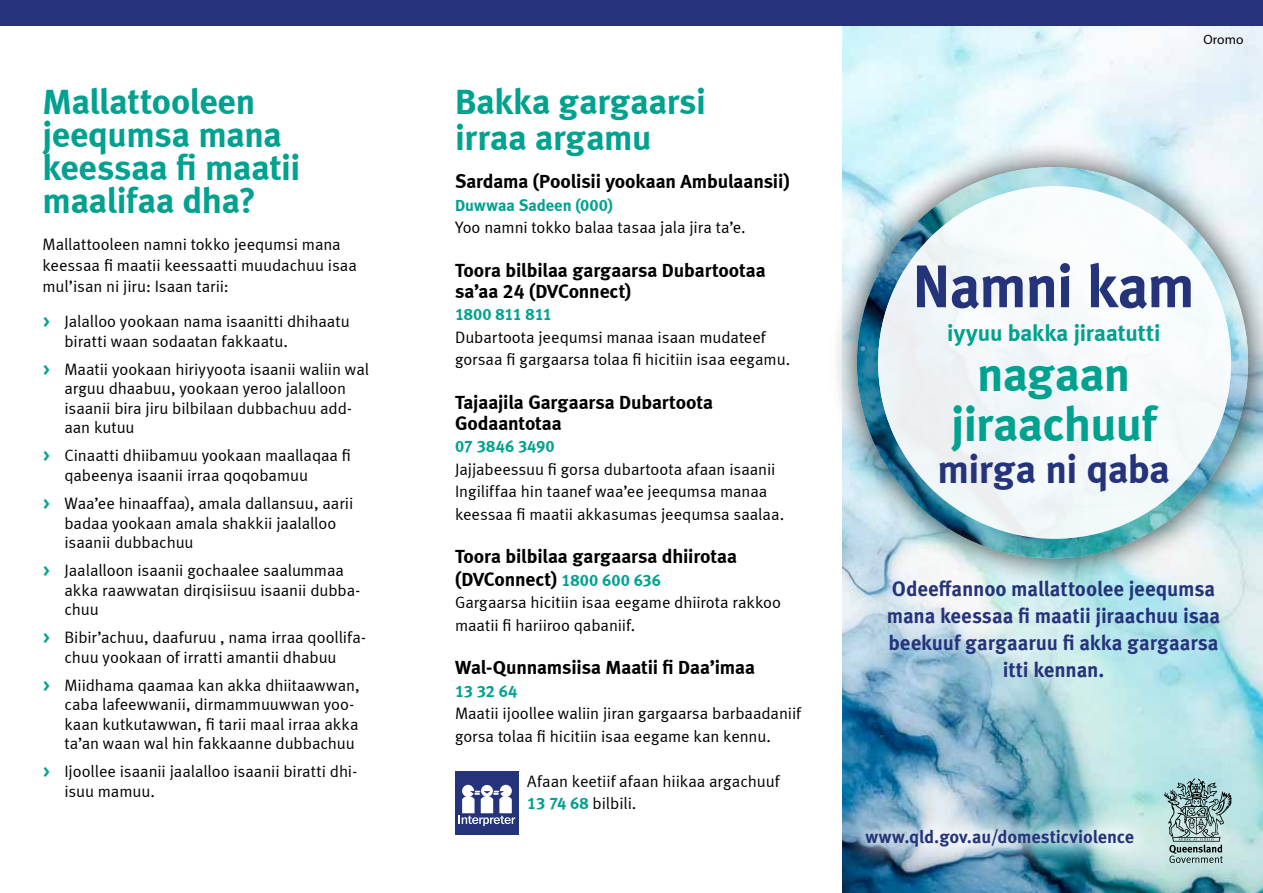
<style>
.page{position:relative;width:1263px;height:893px;background:#fff}
.page>*{position:absolute;margin:0;border:0;box-sizing:border-box;transform-origin:0 0}
.t1{font:60px "Meta Bold LF";letter-spacing:-.02em;color:#25347a}
.t2{font:48.75px/49.8px "Meta Bold LF";letter-spacing:-.015em;color:#00a18f;text-align:center}
.t3{font:40.05px "Meta Bold LF";letter-spacing:-.015em;color:#25347a}
.t4{font:36px/33px "Meta Bold LF";letter-spacing:-.01em;color:#00a18f}
.t5{font:23.25px "Meta Bold LF";letter-spacing:-.005em;color:#00a18f}
.t6{font:700 21px/27px "Meta OT";letter-spacing:-.01em;color:#25347a;text-align:center}
.t7{font:19.5px/21px "Meta Bold LF";letter-spacing:-.005em;color:#000}
.t8{font:700 18px "Meta OT";letter-spacing:-.01em;color:#25347a}
.t9{font:16.5px/19.5px "Meta Normal LF";letter-spacing:-.005em;color:#000}
.t10{font:16.5px "Meta Bold LF";letter-spacing:.005em;color:#00a18f}
.t11{font:16.5px "Meta Bold LF";letter-spacing:-.015em;color:#00a18f}
.t12{font:13.5px "Myriad Pro";letter-spacing:.005em;color:#000}
.s1{font-family:"Meta Bold LF";color:#00a18f}
.s2{font-size:16.5px;color:#00a18f}
</style>
<div class="page">
<img style="left:842px;top:26px;width:421px;height:867px">
<div style="left:829px;top:139px;width:434px;height:447px;background:#000;opacity:.75"></div>
<img style="left:857px;top:167px;width:391px;height:391px;border-radius:196px">
<div style="left:878px;top:186px;width:353px;height:353px;background:#f4f9fb;border-radius:50%"></div>
<div style="left:878px;top:269px;width:353px;height:178px;background:#f4f8fa"></div>
<div style="left:0;top:0;width:1263px;height:26px;background:#25347a"></div>
<img style="left:843px;top:806px;width:314px;height:63px">
<svg style="left:1164px;top:778px;width:68px;height:85px;background:#93aead"></svg>
<div style="left:455px;top:771px;width:64px;height:63px;background:#25347a"></div>
<svg style="left:459px;top:785px;width:56px;height:41px"></svg>
<h3 class="t4" style="left:43px;top:85px;width:259px">Mallattooleen jeequmsa mana keessaa fi maatii maalifaa dha?</h3>
<p class="t9" style="left:43px;top:234px;width:316px;line-height:21px">Mallattooleen namni tokko jeequmsi mana keessaa fi maatii keessaatti muudachuu isaa mul’isan ni jiru: Isaan tarii:</p>
<p class="t9" style="left:64px;top:312px;width:287px;text-indent:-21px"><span class="s1">&gt;</span> Jalalloo yookaan nama isaanitti dhihaatu biratti waan sodaatan fakkaatu.</p>
<p class="t9" style="left:64px;top:359px;width:306px;text-indent:-21px"><span class="s1">&gt;</span> Maatii yookaan hiriyyoota isaanii waliin wal arguu dhaabuu, yookaan yeroo jalalloon isaanii bira jiru bilbilaan dubbachuu add&shy;aan kutuu</p>
<p class="t9" style="left:64px;top:446px;width:288px;text-indent:-21px"><span class="s1">&gt;</span> Cinaatti dhiibamuu yookaan maallaqaa fi qabeenya isaanii irraa qoqobamuu</p>
<p class="t9" style="left:64px;top:493px;width:290px;text-indent:-21px"><span class="s1">&gt;</span> Waa’ee hinaaffaa), amala dallansuu, aarii badaa yookaan amala shakkii jaalalloo isaanii dubbachuu</p>
<p class="t9" style="left:64px;top:560px;width:297px;text-indent:-21px"><span class="s1">&gt;</span> Jaalalloon isaanii gochaalee saalummaa akka raawwatan dirqisiisuu isaanii dubba&shy;chuu</p>
<p class="t9" style="left:43px;top:627px;width:324px;text-align:center"><span class="s1">&gt;</span> Bibir’achuu, daafuruu , nama irraa qoollifa&shy;chuu yookaan of irratti amantii dhabuu</p>
<p class="t9" style="left:64px;top:675px;width:297px;text-indent:-21px"><span class="s1">&gt;</span> Miidhama qaamaa kan akka dhiitaawwan, caba lafeewwanii, dirmammuuwwan yoo&shy;kaan kutkutawwan, fi tarii maal irraa akka ta’an waan wal hin fakkaanne dubbachuu</p>
<p class="t9" style="left:64px;top:761px;width:294px;text-indent:-21px"><span class="s1">&gt;</span> Ijoollee isaanii jaalalloo isaanii biratti dhi&shy;isuu mamuu.</p>
<h3 class="t4" style="left:455px;top:83px;width:252px;line-height:36px">Bakka gargaarsi irraa argamu</h3>
<p class="t7" style="left:455px;top:171px;width:336px">Sardama (Poolisii yookaan Ambulaansii)</p>
<p class="t10" style="left:455px;top:195px;width:159px">Duwwaa Sadeen (000)</p>
<p class="t9" style="left:455px;top:218px;width:292px">Yoo namni tokko balaa tasaa jala jira ta’e.</p>
<p class="t7" style="left:455px;top:259px;width:312px">Toora bilbilaa gargaarsa Dubartootaa sa’aa 24 (DVConnect)</p>
<p class="t11" style="left:455px;top:305px;width:99px">1800 811 811</p>
<p class="t9" style="left:455px;top:326px;width:337px;line-height:22.5px">Dubartoota jeequmsi manaa isaan mudateef gorsaa fi gargaarsa tolaa fi hicitiin isaa eegamu.</p>
<p class="t7" style="left:455px;top:391px;width:260px">Tajaajila Gargaarsa Dubartoota<br>Godaantotaa</p>
<p class="t10" style="left:455px;top:437px;width:101px">07 3846 3490</p>
<p class="t9" style="left:455px;top:458px;width:331px;line-height:22.5px">Jajjabeessuu fi gorsa dubartoota afaan isaanii<br>Ingiliffaa hin taanef waa’ee jeequmsa manaa keessaa fi maatii akkasumas jeequmsa saalaa.</p>
<p class="t7" style="left:455px;top:545px;width:284px;line-height:22.5px">Toora bilbilaa gargaarsa dhiirotaa (DVConnect) <span class="s2">1800 600 636</span></p>
<p class="t9" style="left:455px;top:591px;width:328px;line-height:22.5px">Gargaarsa hicitiin isaa eegame dhiirota rakkoo maatii fi hariiroo qabaniif.</p>
<p class="t7" style="left:455px;top:657px;width:302px">Wal-Qunnamsiisa Maatii fi Daa’imaa</p>
<p class="t10" style="left:455px;top:681px;width:64px">13 32 64</p>
<p class="t9" style="left:455px;top:702px;width:347px;line-height:22.5px">Maatii ijoollee waliin jiran gargaarsa barbaadaniif gorsa tolaa fi hicitiin isaa eegame kan kennu.</p>
<p class="t9" style="left:527px;top:770px;width:254px;line-height:22.5px">Afaan keetiif afaan hiikaa argachuuf<br><span class="s1">13 74 68</span> bilbili.</p>
<p class="t12" style="left:1203px;top:31px;width:42px">Oromo</p>
<h1 class="t1" style="left:913px;top:251px;width:284px">Namni kam</h1>
<h3 class="t5" style="left:947px;top:319px;width:215px">iyyuu bakka jiraatutti</h3>
<h2 class="t2" style="left:951px;top:349px;width:207px">nagaan jiraachuuf</h2>
<h3 class="t3" style="left:937px;top:446px;width:234px">mirga ni qaba</h3>
<p class="t6" style="left:887px;top:576px;width:335px">Odeeffannoo mallattoolee jeequmsa mana keessaa fi maatii jiraachuu isaa beekuuf gargaaruu fi akka gargaarsa itti kennan.</p>
<p class="t8" style="left:865px;top:825px;width:270px">www.qld.gov.au/domesticviolence</p>
</div>
